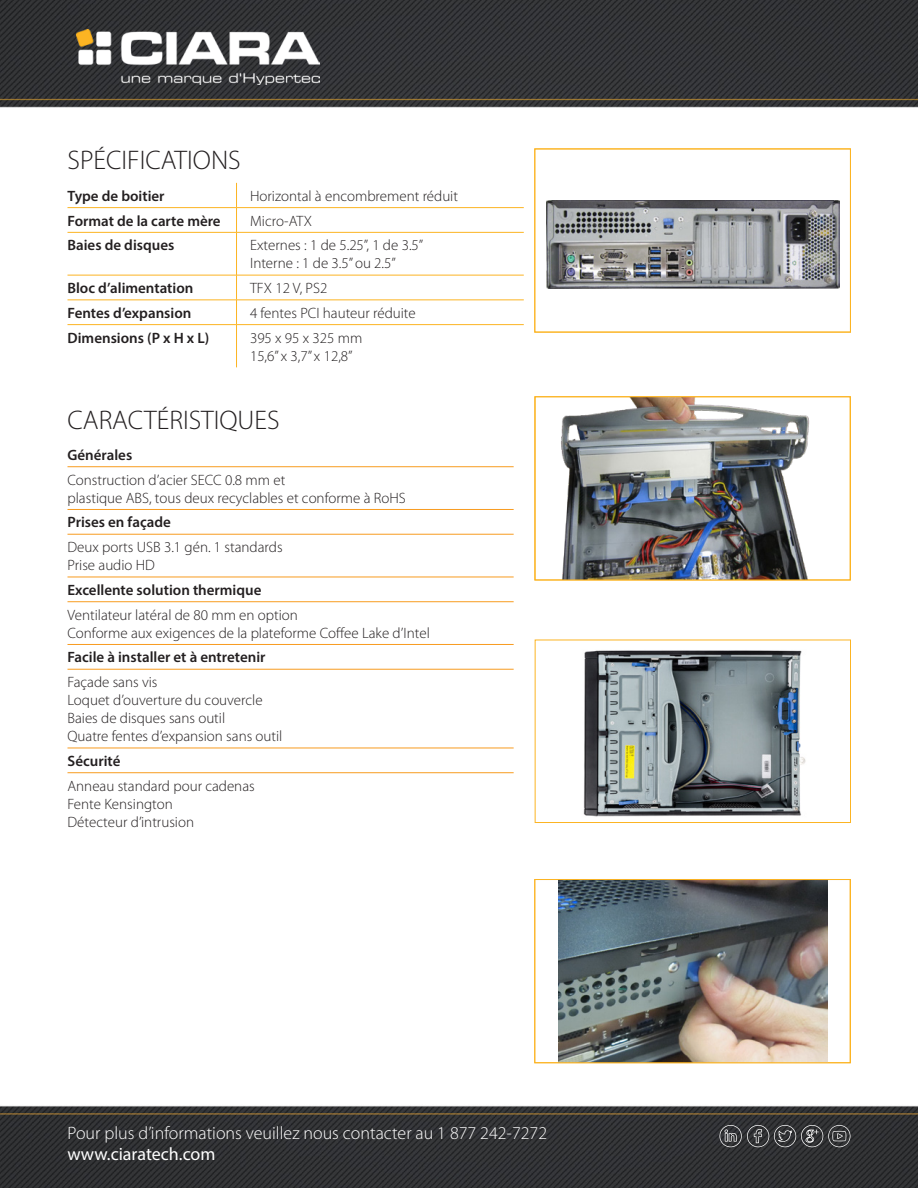
<style>
.page{position:relative;width:918px;height:1188px;background:#fff}
.page>*{position:absolute;margin:0;border:0;box-sizing:border-box;transform-origin:0 0}
.t1{font:300 27px "Myriad Pro";color:#231f20}
.t2{font:300 18px "Myriad Pro";color:#fff}
.t3{font:18px "Myriad Pro";color:#fff}
.t4{font:300 15px "Myriad Pro";color:#231f20}
.t5{font:600 15px "Myriad Pro";color:#231f20}
</style>
<div class="page">
<img style="left:0;top:0;width:918px;height:1188px">
<svg style="left:720px;top:1125px;width:130px;height:22px;background:#4e4f51"></svg>
<img style="left:571px;top:642px;width:244px;height:179px">
<div style="left:535px;top:640px;width:316px;height:183px;border:1px solid #fcb423"></div>
<hr style="left:68px;top:207px;width:169px;height:1px;background:#fcb423">
<hr style="left:237px;top:207px;width:287px;height:1px;background:#fcb423">
<svg style="left:236px;top:183px;width:1px;height:49px"></svg>
<hr style="left:68px;top:232px;width:169px;height:1px;background:#fcb423">
<hr style="left:237px;top:232px;width:287px;height:1px;background:#fcb423">
<hr style="left:236px;top:233px;width:1px;height:42px;background:#fcb423">
<hr style="left:68px;top:275px;width:169px;height:1px;background:#fcb423">
<hr style="left:237px;top:275px;width:287px;height:1px;background:#fcb423">
<hr style="left:68px;top:300px;width:169px;height:1px;background:#fcb423">
<hr style="left:237px;top:300px;width:287px;height:1px;background:#fcb423">
<svg style="left:236px;top:275px;width:1px;height:49px"></svg>
<hr style="left:68px;top:324px;width:169px;height:1px;background:#fcb423">
<hr style="left:237px;top:324px;width:287px;height:1px;background:#fcb423">
<hr style="left:236px;top:325px;width:1px;height:42px;background:#fcb423">
<hr style="left:68px;top:466px;width:446px;height:1px;background:#f89c20">
<hr style="left:68px;top:509px;width:446px;height:1px;background:#f89c20">
<hr style="left:68px;top:534px;width:446px;height:1px;background:#f89c20">
<hr style="left:68px;top:577px;width:446px;height:1px;background:#f89c20">
<hr style="left:68px;top:601px;width:446px;height:1px;background:#f89c20">
<hr style="left:68px;top:644px;width:446px;height:1px;background:#f89c20">
<hr style="left:68px;top:669px;width:446px;height:1px;background:#f89c20">
<hr style="left:68px;top:748px;width:446px;height:1px;background:#f89c20">
<hr style="left:68px;top:772px;width:446px;height:1px;background:#f89c20">
<img style="left:546px;top:201px;width:293px;height:87px">
<div style="left:534px;top:148px;width:317px;height:185px;border:1px solid #fcb423"></div>
<img style="left:542px;top:398px;width:274px;height:180px">
<div style="left:535px;top:396px;width:316px;height:184px;border:1px solid #fcb423"></div>
<img style="left:559px;top:881px;width:269px;height:180px">
<div style="left:534px;top:879px;width:316px;height:184px;border:1px solid #fcb423"></div>
<img style="left:77px;top:29px;width:243px;height:55px">
<p class="t1" style="left:68px;top:145px;width:175px">SPÉCIFICATIONS</p>
<p class="t5" style="left:68px;top:186px;width:99px">Type de boitier</p>
<p class="t4" style="left:250px;top:188px;width:210px">Horizontal à encombrement réduit</p>
<p class="t5" style="left:68px;top:211px;width:155px">Format de la carte mère</p>
<p class="t4" style="left:250px;top:212px;width:63px">Micro-ATX</p>
<p class="t5" style="left:68px;top:236px;width:108px">Baies de disques</p>
<p class="t4" style="left:250px;top:237px;width:175px">Externes : 1 de 5.25”, 1 de 3.5”</p>
<p class="t4" style="left:250px;top:255px;width:147px">Interne : 1 de 3.5” ou 2.5”</p>
<p class="t5" style="left:68px;top:279px;width:127px">Bloc d’alimentation</p>
<p class="t4" style="left:250px;top:280px;width:79px">TFX 12 V, PS2</p>
<p class="t5" style="left:68px;top:303px;width:125px">Fentes d’expansion</p>
<p class="t4" style="left:250px;top:305px;width:167px">4 fentes PCI hauteur réduite</p>
<p class="t5" style="left:68px;top:328px;width:143px">Dimensions (P x H x L)</p>
<p class="t4" style="left:250px;top:329px;width:114px">395 x 95 x 325 mm</p>
<p class="t4" style="left:250px;top:347px;width:104px">15,6” x 3,7” x 12,8”</p>
<p class="t1" style="left:68px;top:405px;width:214px">CARACTÉRISTIQUES</p>
<p class="t5" style="left:68px;top:445px;width:66px">Générales</p>
<p class="t4" style="left:68px;top:471px;width:219px">Construction d’acier SECC 0.8 mm et</p>
<p class="t4" style="left:68px;top:489px;width:340px">plastique ABS, tous deux recyclables et conforme à RoHS</p>
<p class="t5" style="left:68px;top:513px;width:105px">Prises en façade</p>
<p class="t4" style="left:68px;top:539px;width:217px">Deux ports USB 3.1 gén. 1 standards</p>
<p class="t4" style="left:68px;top:557px;width:89px">Prise audio HD</p>
<p class="t5" style="left:68px;top:580px;width:195px">Excellente solution thermique</p>
<p class="t4" style="left:68px;top:606px;width:232px">Ventilateur latéral de 80 mm en option</p>
<p class="t4" style="left:68px;top:624px;width:364px">Conforme aux exigences de la plateforme Coffee Lake d’Intel</p>
<p class="t5" style="left:68px;top:648px;width:200px">Facile à installer et à entretenir</p>
<p class="t4" style="left:68px;top:674px;width:92px">Façade sans vis</p>
<p class="t4" style="left:68px;top:692px;width:197px">Loquet d’ouverture du couvercle</p>
<p class="t4" style="left:68px;top:710px;width:159px">Baies de disques sans outil</p>
<p class="t4" style="left:68px;top:728px;width:216px">Quatre fentes d’expansion sans outil</p>
<p class="t5" style="left:68px;top:751px;width:54px">Sécurité</p>
<p class="t4" style="left:68px;top:777px;width:189px">Anneau standard pour cadenas</p>
<p class="t4" style="left:68px;top:795px;width:107px">Fente Kensington</p>
<p class="t4" style="left:68px;top:813px;width:128px">Détecteur d’intrusion</p>
<p class="t2" style="left:68px;top:1123px;width:481px">Pour plus d’informations veuillez nous contacter au 1 877 242-7272</p>
<p class="t3" style="left:68px;top:1143px;width:150px">www.ciaratech.com</p>
</div>
